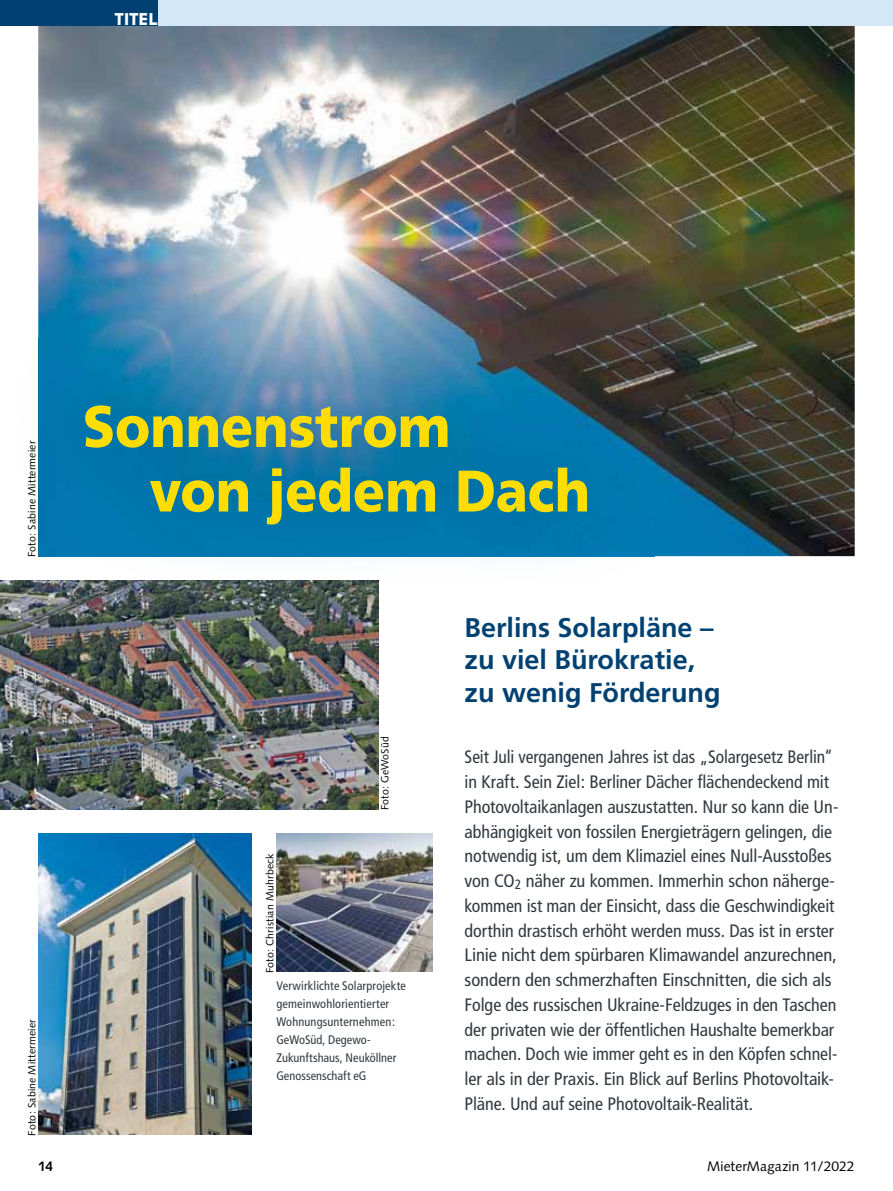
<style>
.page{position:relative;width:893px;height:1191px;background:#fff}
.page>*{position:absolute;margin:0;border:0;box-sizing:border-box;transform-origin:0 0}
.t1{font:900 58.5px/64.5px "Frutiger";letter-spacing:.005em;color:#fd0;scale:.9 1}
.t2{font:700 27px/32.4px "Frutiger";color:#004171}
.t3{font:condensed 18px/24.8px "Frutiger";letter-spacing:-.005em;color:#31393f}
.t4{font:900 17.25px "Syntax";letter-spacing:.015em;color:#fff;scale:.9 1}
.t5{font:13.8px "Syntax";letter-spacing:.005em;color:#000}
.t6{font:700 13.8px "Syntax";color:#000}
.t7{font:condensed 12.3px/18px "Frutiger";letter-spacing:.01em;color:#31393f}
.t8{font:10.5px "Syntax";letter-spacing:.02em;color:#000}
</style>
<div class="page">
<img style="left:38px;top:26px;width:817px;height:530px">
<div style="left:157px;top:0;width:736px;height:26px;background:#d4e7f6"></div>
<div style="left:0;top:0;width:157px;height:26px;background:#004171"></div>
<img style="left:38px;top:339px;width:616px;height:217px">
<img style="left:0;top:580px;width:378px;height:229px">
<img style="left:276px;top:833px;width:157px;height:139px">
<img style="left:38px;top:833px;width:214px;height:301px">
<p class="t4" style="left:115px;top:9px;width:49px">TiTel</p>
<p class="t8" style="left:26px;top:557px;width:118px;rotate:-90deg">Foto: Sabine Mittermeier</p>
<p class="t8" style="left:26px;top:1135px;width:118px;rotate:-90deg">Foto: Sabine Mittermeier</p>
<h1 class="t1" style="left:149px;top:393px;width:491px;text-indent:-67px">Sonnenstrom<br>von jedem Dach</h1>
<p class="t8" style="left:264px;top:973px;width:121px;rotate:-90deg">Foto: Christian Muhrbeck</p>
<p class="t8" style="left:379px;top:810px;width:75px;rotate:-90deg">Foto: GeWoSüd</p>
<p class="t7" style="left:276px;top:976px;width:131px">Verwirklichte Solarprojekte gemeinwohlorientierter<br>Wohnungsunternehmen:<br>GeWoSüd, Degewo-<br>Zukunftshaus, Neuköllner<br>Genossenschaft eG</p>
<h2 class="t2" style="left:465px;top:611px;width:258px">Berlins Solarpläne – zu viel Bürokratie, zu wenig Förderung</h2>
<p class="t3" style="left:465px;top:744px;width:375px">Seit Juli vergangenen Jahres ist das „Solargesetz Berlin“ in Kraft. Sein Ziel: Berliner Dächer flächendeckend mit Photovoltaikanlagen auszustatten. Nur so kann die Un&shy;abhängigkeit von fossilen Energieträgern gelingen, die notwendig ist, um dem Klimaziel eines Null-Ausstoßes von CO<sub>2</sub> näher zu kommen. Immerhin schon näherge&shy;kommen ist man der Einsicht, dass die Geschwindigkeit dorthin drastisch erhöht werden muss. Das ist in erster Linie nicht dem spürbaren Klimawandel anzurechnen, sondern den schmerzhaften Einschnitten, die sich als Folge des russischen Ukraine-Feldzuges in den Taschen der privaten wie der öffentlichen Haushalte bemerkbar machen. Doch wie immer geht es in den Köpfen schnel&shy;ler als in der Praxis. Ein Blick auf Berlins Photovoltaik-Pläne. Und auf seine Photovoltaik-Realität.</p>
<p class="t6" style="left:38px;top:1158px;width:17px">14</p>
<p class="t5" style="left:707px;top:1157px;width:149px">MieterMagazin 11/2022</p>
</div>
